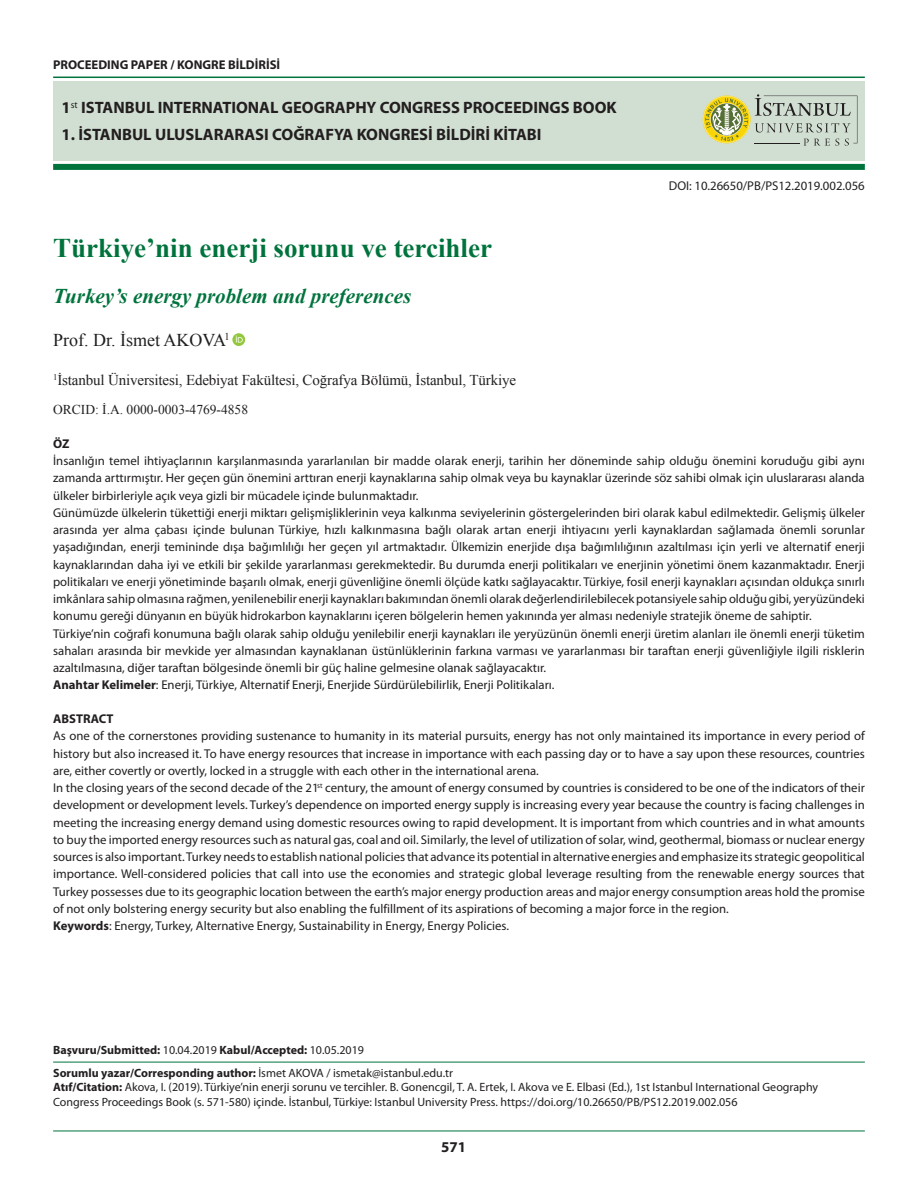
<style>
.page{position:relative;width:918px;height:1188px;background:#fff}
.page>*{position:absolute;margin:0;border:0;box-sizing:border-box;transform-origin:0 0}
.t1{font:700 27px "Times New Roman";color:#00733d}
.t2{font:italic 700 21px "Times New Roman";color:#00733d}
.t3{font:18px "Times New Roman";color:#231f20}
.t4{font:700 16.5px "Myriad Pro";color:#231f20}
.t5{font:15px "Times New Roman";letter-spacing:-.01em;color:#231f20}
.t6{font:700 15px "Myriad Pro";color:#231f20}
.t7{font:13.5px "Times New Roman";color:#231f20}
.t8{font:12.75px/17.2px "Myriad Pro";color:#231f20}
.t9{font:700 12.75px "Myriad Pro";color:#231f20}
.t10{font:12px/14.4px "Myriad Pro";color:#231f20}
.t11{font:700 12px "Myriad Pro";color:#231f20}
.s1{font-weight:700}
.s2{font-weight:400}
</style>
<div class="page">
<hr style="left:53px;top:77px;width:812px;height:1px;background:#00733d">
<hr style="left:53px;top:1131px;width:812px;height:1px;background:#00733d">
<div style="left:53px;top:81px;width:812px;height:79px;background:#d1ded2"></div>
<hr style="left:53px;top:1062px;width:812px;height:1px;background:#00733d">
<div style="left:53px;top:164px;width:812px;height:6px;background:#00733d"></div>
<svg style="left:232px;top:333px;width:13px;height:13px"></svg>
<svg style="left:236px;top:336px;width:7px;height:7px"></svg>
<svg style="left:703px;top:94px;width:154px;height:52px"></svg>
<p class="t9" style="left:53px;top:58px;width:229px">PROCEEDING PAPER / KONGRE BİLDİRİSİ</p>
<p class="t4" style="left:62px;top:99px;width:557px">1<sup>st</sup> ISTANBUL INTERNATIONAL GEOGRAPHY CONGRESS PROCEEDINGS BOOK</p>
<p class="t4" style="left:62px;top:126px;width:481px">1. İSTANBUL ULUSLARARASI COĞRAFYA KONGRESİ BİLDİRİ KİTABI</p>
<p class="t8" style="left:669px;top:178px;width:198px">DOI: 10.26650/PB/PS12.2019.002.056</p>
<h1 class="t1" style="left:53px;top:229px;width:440px">Türkiye’nin enerji sorunu ve tercihler</h1>
<h2 class="t2" style="left:53px;top:281px;width:360px">Turkey’s energy problem and preferences</h2>
<h3 class="t3" style="left:53px;top:328px;width:178px">Prof. Dr. İsmet AKOVA<sup>1</sup></h3>
<p class="t5" style="left:53px;top:370px;width:464px"><sup>1</sup>İstanbul Üniversitesi, Edebiyat Fakültesi, Coğrafya Bölümü, İstanbul, Türkiye</p>
<p class="t7" style="left:53px;top:401px;width:196px">ORCID: İ.A. 0000-0003-4769-4858</p>
<p class="t9" style="left:53px;top:437px;width:18px">ÖZ</p>
<p class="t8" style="left:53px;top:453px;width:813px">İnsanlığın temel ihtiyaçlarının karşılanmasında yararlanılan bir madde olarak enerji, tarihin her döneminde sahip olduğu önemini koruduğu gibi aynı zamanda arttırmıştır. Her geçen gün önemini arttıran enerji kaynaklarına sahip olmak veya bu kaynaklar üzerinde söz sahibi olmak için uluslararası alanda ülkeler birbirleriyle açık veya gizli bir mücadele içinde bulunmaktadır.<br>Günümüzde ülkelerin tükettiği enerji miktarı gelişmişliklerinin veya kalkınma seviyelerinin göstergelerinden biri olarak kabul edilmektedir. Gelişmiş ülkeler arasında yer alma çabası içinde bulunan Türkiye, hızlı kalkınmasına bağlı olarak artan enerji ihtiyacını yerli kaynaklardan sağlamada önemli sorunlar yaşadığından, enerji temininde dışa bağımlılığı her geçen yıl artmaktadır. Ülkemizin enerjide dışa bağımlılığının azaltılması için yerli ve alternatif enerji kaynaklarından daha iyi ve etkili bir şekilde yararlanması gerekmektedir. Bu durumda enerji politikaları ve enerjinin yönetimi önem kazanmaktadır. Enerji politikaları ve enerji yönetiminde başarılı olmak, enerji güvenliğine önemli ölçüde katkı sağlayacaktır. Türkiye, fosil enerji kaynakları açısından oldukça sınırlı imkânlara sahip olmasına rağmen, yenilenebilir enerji kaynakları bakımından önemli olarak değerlendirilebilecek potansiyele sahip olduğu gibi, yeryüzündeki konumu gereği dünyanın en büyük hidrokarbon kaynaklarını içeren bölgelerin hemen yakınında yer alması nedeniyle stratejik öneme de sahiptir.<br>Türkiye’nin coğrafi konumuna bağlı olarak sahip olduğu yenilebilir enerji kaynakları ile yeryüzünün önemli enerji üretim alanları ile önemli enerji tüketim sahaları arasında bir mevkide yer almasından kaynaklanan üstünlüklerinin farkına varması ve yararlanması bir taraftan enerji güvenliğiyle ilgili risklerin azaltılmasına, diğer taraftan bölgesinde önemli bir güç haline gelmesine olanak sağlayacaktır.<br><span class="s1">Anahtar Kelimeler</span>: Enerji, Türkiye, Alternatif Enerji, Enerjide Sürdürülebilirlik, Enerji Politikaları.</p>
<p class="t9" style="left:53px;top:712px;width:62px">ABSTRACT</p>
<p class="t8" style="left:53px;top:728px;width:813px">As one of the cornerstones providing sustenance to humanity in its material pursuits, energy has not only maintained its importance in every period of history but also increased it. To have energy resources that increase in importance with each passing day or to have a say upon these resources, countries are, either covertly or overtly, locked in a struggle with each other in the international arena.<br>In the closing years of the second decade of the 21<sup>st</sup> century, the amount of energy consumed by countries is considered to be one of the indicators of their development or development levels. Turkey’s dependence on imported energy supply is increasing every year because the country is facing challenges in meeting the increasing energy demand using domestic resources owing to rapid development. It is important from which countries and in what amounts to buy the imported energy resources such as natural gas, coal and oil. Similarly, the level of utilization of solar, wind, geothermal, biomass or nuclear energy sources is also important. Turkey needs to establish national policies that advance its potential in alternative energies and emphasize its strategic geopolitical importance. Well-considered policies that call into use the economies and strategic global leverage resulting from the renewable energy sources that Turkey possesses due to its geographic location between the earth’s major energy production areas and major energy consumption areas hold the promise of not only bolstering energy security but also enabling the fulfillment of its aspirations of becoming a major force in the region.<br><span class="s1">Keywords</span>: Energy, Turkey, Alternative Energy, Sustainability in Energy, Energy Policies.</p>
<p class="t11" style="left:53px;top:1043px;width:312px">Başvuru/Submitted: <span class="s2">10.04.2019</span> Kabul/Accepted: <span class="s2">10.05.2019</span></p>
<p class="t10" style="left:53px;top:1066px;width:767px"><span class="s1">Sorumlu yazar/Corresponding author:</span> İsmet AKOVA / ismetak@istanbul.edu.tr<br><span class="s1">Atıf/Citation:</span> Akova, I. (2019). Türkiye’nin enerji sorunu ve tercihler. B. Gonencgil, T. A. Ertek, I. Akova ve E. Elbasi (Ed.), 1st Istanbul International Geography<br>Congress Proceedings Book (s. 571-580) içinde. İstanbul, Türkiye: Istanbul University Press. https://doi.org/10.26650/PB/PS12.2019.002.056</p>
<p class="t6" style="left:441px;top:1139px;width:26px">571</p>
</div>
